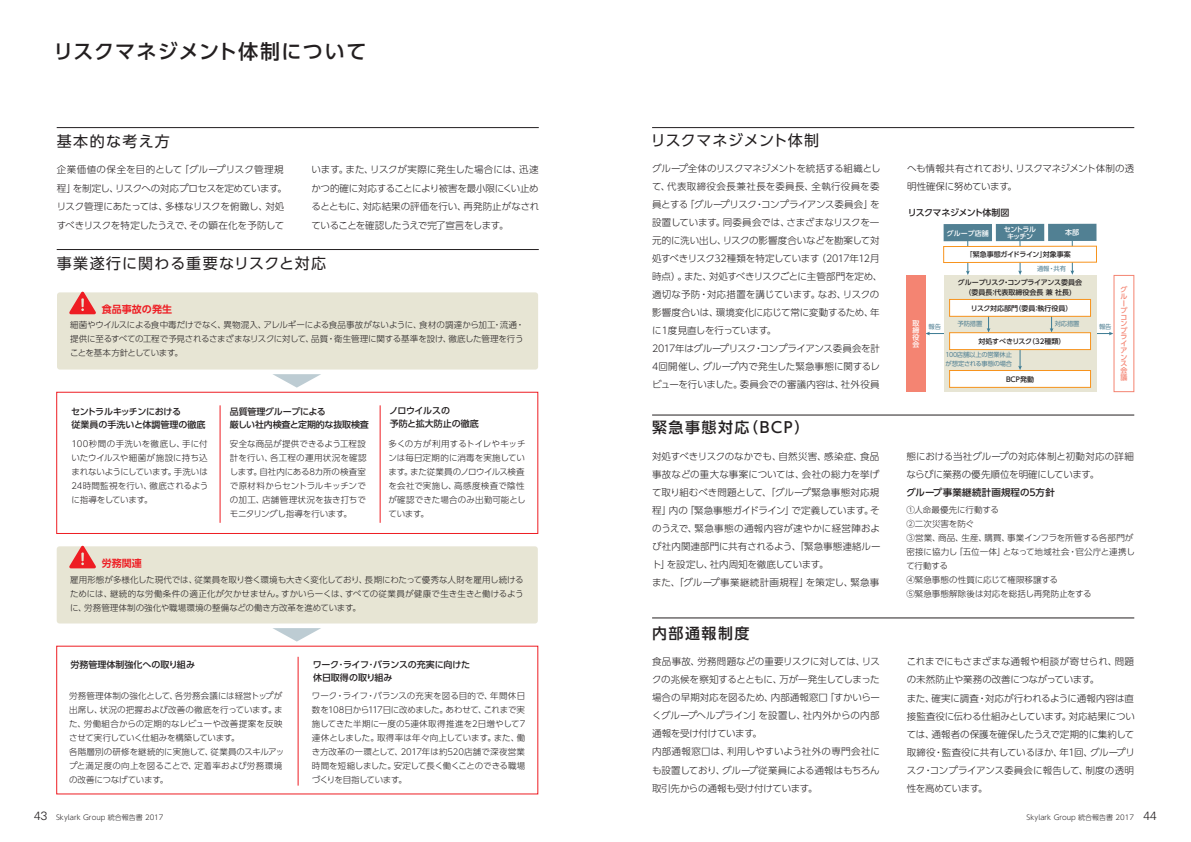
<style>
.page{position:relative;width:1191px;height:842px;background:#fff}
.page>*{position:absolute;margin:0;border:0;box-sizing:border-box;transform-origin:0 0}
.t1{font:500 20px "UD Shin Go Pro";letter-spacing:.055em;color:#231f20}
.t2{font:500 15px "UD Shin Go Pro";letter-spacing:.1em;color:#231f20}
.t3{font:15px "UD Shin Go Pro";letter-spacing:.07em;color:#231f20}
.t4{font:15px "UD Shin Go Pro";letter-spacing:.03em;color:#231f20}
.t5{font:15px "UD Shin Go Pro";letter-spacing:.095em;color:#231f20}
.t6{font:700 10px "UD Shin Go Pro De";color:#ee1d23}
.t7{font:300 9.5px/18px "UD Shin Go Pro";letter-spacing:-.015em;color:#231f20}
.t8{font:300 9.5px/18px "UD Shin Go Pro";letter-spacing:.005em;color:#231f20}
.t9{font:500 9.5px "UD Shin Go Pro";letter-spacing:.015em;color:#231f20}
.t10{font:500 9px/13px "UD Shin Go Pro";letter-spacing:-.02em;color:#231f20}
.t11{font:500 9px "UD Shin Go Pro";color:#231f20}
.t12{font:500 9px "UD Shin Go Pro";letter-spacing:-.06em;color:#231f20}
.t13{font:300 8.5px/14px "UD Shin Go Pro";letter-spacing:-.005em;color:#231f20;text-align:justify}
.t14{font:500 7px/10px "UD Shin Go Pro";letter-spacing:-.005em;color:#231f20;text-align:center}
.t15{font:300 7px "UD Shin Go Pro";color:#231f20}
.t16{font:500 7px/6.7px "UD Shin Go Pro";color:#f48472}
.t17{font:500 7px/7px "UD Shin Go Pro";letter-spacing:-.03em;color:#fff;text-align:justify}
.t18{font:500 7px/7px "UD Shin Go Pro";letter-spacing:-.085em;color:#fff;text-align:center}
.t19{font:6.3px/9px "UD Shin Go Pro";letter-spacing:-.03em;color:#518093}
.s1{font-family:"Univers LT Std";font-size:12px}
</style>
<div class="page">
<div style="left:57px;top:546px;width:481px;height:77px;background:#e7e5d4;border-radius:3px"></div>
<div style="left:57px;top:292px;width:481px;height:78px;background:#e7e5d4;border-radius:3px"></div>
<svg style="left:273px;top:628px;width:48px;height:13px"></svg>
<div style="left:56px;top:392px;width:482px;height:142px;border:1px solid #ee1d23"></div>
<svg style="left:273px;top:374px;width:48px;height:14px"></svg>
<hr style="left:967px;top:240px;width:1px;height:32px;background:#3c7b93">
<hr style="left:1019px;top:240px;width:1px;height:32px;background:#3c7b93">
<hr style="left:1071px;top:240px;width:1px;height:32px;background:#3c7b93">
<svg style="left:1070px;top:270px;width:4px;height:5px"></svg>
<svg style="left:926px;top:332px;width:17px;height:3px"></svg>
<svg style="left:1096px;top:332px;width:17px;height:3px"></svg>
<div style="left:943px;top:275px;width:153px;height:117px;background:#e7e5d4"></div>
<svg style="left:1018px;top:350px;width:4px;height:20px"></svg>
<svg style="left:986px;top:317px;width:4px;height:15px"></svg>
<svg style="left:1049px;top:317px;width:4px;height:15px"></svg>
<div style="left:906px;top:275px;width:20px;height:117px;background:#f48472"></div>
<div style="left:943px;top:224px;width:49px;height:17px;background:#518093"></div>
<div style="left:995px;top:224px;width:49px;height:17px;background:#518093"></div>
<div style="left:1048px;top:224px;width:48px;height:17px;background:#518093"></div>
<svg style="left:943px;top:245px;width:154px;height:19px"></svg>
<div style="left:949px;top:299px;width:141px;height:17px;background:#fff"></div>
<div style="left:949px;top:299px;width:142px;height:18px;border:1px solid #f7931d"></div>
<div style="left:949px;top:333px;width:141px;height:17px;background:#fff"></div>
<div style="left:949px;top:332px;width:142px;height:18px;border:1px solid #f7931d"></div>
<div style="left:949px;top:370px;width:141px;height:17px;background:#fff"></div>
<div style="left:949px;top:370px;width:142px;height:18px;border:1px solid #f7931d"></div>
<div style="left:1113px;top:275px;width:21px;height:117px;border:1px solid #f48472"></div>
<hr style="left:220px;top:405px;width:1px;height:118px;background:#ee1d23">
<hr style="left:298px;top:657px;width:1px;height:129px;background:#ee1d23">
<hr style="left:380px;top:405px;width:1px;height:118px;background:#ee1d23">
<hr style="left:57px;top:127px;width:482px;height:1px;background:#231f20">
<hr style="left:57px;top:249px;width:482px;height:1px;background:#231f20">
<hr style="left:652px;top:127px;width:482px;height:1px;background:#231f20">
<hr style="left:652px;top:415px;width:482px;height:1px;background:#231f20">
<hr style="left:652px;top:618px;width:482px;height:1px;background:#231f20">
<svg style="left:69px;top:292px;width:27px;height:22px"></svg>
<svg style="left:69px;top:546px;width:27px;height:22px"></svg>
<h1 class="t1" style="left:54px;top:35px;width:314px">リスクマネジメント体制について</h1>
<h2 class="t5" style="left:57px;top:129px;width:115px">基本的な考え方</h2>
<h2 class="t4" style="left:651px;top:128px;width:170px">リスクマネジメント体制</h2>
<p class="t7" style="left:652px;top:159px;width:232px">グループ全体のリスクマネジメントを統括する組織として、代表取締役会長兼社長を委員長、全執行役員を委員とする「グループリスク・コンプライアンス委員会」を設置しています。同委員会では、さまざまなリスクを一元的に洗い出し、リスクの影響度合いなどを勘案して対処すべきリスク32種類を特定しています（2017年12月時点）。また、対処すべきリスクごとに主管部門を定め、適切な予防・対応措置を講じています。なお、リスクの影響度合いは、環境変化に応じて常に変動するため、年に１度見直しを行っています。<br>2017年はグループリスク・コンプライアンス委員会を計<br>4回開催し、グループ内で発生した緊急事態に関するレビューを行いました。委員会での審議内容は、社外役員</p>
<p class="t7" style="left:57px;top:160px;width:232px;line-height:18.4px">企業価値の保全を目的として「グループリスク管理規程」を制定し、リスクへの対応プロセスを定めています。リスク管理にあたっては、多様なリスクを俯瞰し、対処すべきリスクを特定したうえで、その顕在化を予防して</p>
<p class="t7" style="left:311px;top:160px;width:229px;line-height:18.4px;text-align:justify">います。また、リスクが実際に発生した場合には、迅速かつ的確に対応することにより被害を最小限にくい止めるとともに、対応結果の評価を行い、再発防止がなされていることを確認したうえで完了宣言をします。</p>
<p class="t7" style="left:907px;top:159px;width:229px">へも情報共有されており、リスクマネジメント体制の透明性確保に努めています。</p>
<p class="t12" style="left:907px;top:205px;width:103px">リスクマネジメント体制図</p>
<p class="t17" style="left:946px;top:229px;width:43px">グループ店舗</p>
<p class="t18" style="left:1003px;top:226px;width:34px">セントラルキッチン</p>
<p class="t17" style="left:1065px;top:229px;width:16px">本部</p>
<p class="t14" style="left:965px;top:249px;width:106px">「緊急事態ガイドライン」対象事案</p>
<h2 class="t3" style="left:57px;top:251px;width:271px">事業遂行に関わる重要なリスクと対応</h2>
<p class="t19" style="left:1037px;top:264px;width:30px">通報・共有</p>
<p class="t14" style="left:957px;top:277px;width:126px">グループリスク・コンプライアンス委員会（委員長：代表取締役会長 兼 社長)</p>
<p class="t16" style="left:1120px;top:286px;width:9px">グループコンプライアンス会議</p>
<p class="t6" style="left:102px;top:301px;width:72px">食品事故の発生</p>
<p class="t14" style="left:970px;top:303px;width:103px">リスク対応部門（委員：執行役員）</p>
<p class="t14" style="left:978px;top:336px;width:89px">対処すべきリスク（32種類）</p>
<p class="t14" style="left:1006px;top:374px;width:30px">BCP発動</p>
<p class="t17" style="left:912px;top:319px;width:8px">取締役会</p>
<p class="t19" style="left:928px;top:321px;width:14px">報告</p>
<p class="t19" style="left:957px;top:319px;width:26px">予防措置</p>
<p class="t19" style="left:1055px;top:319px;width:26px">対応措置</p>
<p class="t19" style="left:1099px;top:321px;width:14px">報告</p>
<p class="t13" style="left:70px;top:318px;width:456px">細菌やウイルスによる食中毒だけでなく、異物混入、アレルギーによる食品事故がないように、食材の調達から加工・流通・提供に至るすべての工程で予見されるさまざまなリスクに対して、品質・衛生管理に関する基準を設け、徹底した管理を行うことを基本方針としています。</p>
<p class="t19" style="left:945px;top:350px;width:68px">100店舗以上の営業休止が想定される事態の場合</p>
<p class="t10" style="left:71px;top:404px;width:136px">セントラルキッチンにおける<br>従業員の手洗いと体調管理の徹底</p>
<p class="t13" style="left:71px;top:436px;width:138px">100秒間の手洗いを徹底し、手に付いたウイルスや細菌が施設に持ち込まれないようにしています。手洗いは24時間監視を行い、徹底されるように指導をしています。</p>
<p class="t6" style="left:102px;top:555px;width:42px">労務関連</p>
<p class="t10" style="left:230px;top:404px;width:140px">品質管理グループによる<br>厳しい社内検査と定期的な抜取検査</p>
<p class="t13" style="left:230px;top:436px;width:138px">安全な商品が提供できるよう工程設計を行い、各工程の運用状況を確認します。自社内にある8カ所の検査室で原材料からセントラルキッチンでの加工、店舗管理状況を抜き打ちでモニタリングし指導を行います。</p>
<p class="t10" style="left:389px;top:404px;width:91px">ノロウイルスの<br>予防と拡大防止の徹底</p>
<p class="t13" style="left:388px;top:436px;width:139px;text-align:left">多くの方が利用するトイレやキッチンは毎日定期的に消毒を実施しています。また従業員のノロウイルス検査を会社で実施し、高感度検査で陰性が確認できた場合のみ出勤可能としています。</p>
<p class="t13" style="left:70px;top:572px;width:455px">雇用形態が多様化した現代では、従業員を取り巻く環境も大きく変化しており、長期にわたって優秀な人財を雇用し続けるためには、継続的な労働条件の適正化が欠かせません。すかいらーくは、すべての従業員が健康で生き生きと働けるように、労務管理体制の強化や職場環境の整備などの働き方改革を進めています。</p>
<p class="t11" style="left:70px;top:657px;width:126px">労務管理体制強化への取り組み</p>
<p class="t13" style="left:69px;top:688px;width:217px;text-align:left">労務管理体制の強化として、各労務会議には経営トップが出席し、状況の把握および改善の徹底を行っています。また、労働組合からの定期的なレビューや改善提案を反映させて実行していく仕組みを構築しています。<br>各階層別の研修を継続的に実施して、従業員のスキルアップと満足度の向上を図ることで、定着率および労務環境の改善につなげています。</p>
<p class="t10" style="left:313px;top:657px;width:159px">ワーク･ライフ･バランスの充実に向けた休日取得の取り組み</p>
<p class="t13" style="left:312px;top:688px;width:215px">ワーク・ライフ・バランスの充実を図る目的で、年間休日数を108日から117日に改めました。あわせて、これまで実施してきた半期に一度の5連休取得推進を2日増やして7連休としました。取得率は年々向上しています。また、働き方改革の一環として、2017年は約520店舗で深夜営業時間を短縮しました。安定して長く働くことのできる職場づくりを目指しています。</p>
<h2 class="t2" style="left:652px;top:416px;width:159px">緊急事態対応（ＢＣＰ）</h2>
<p class="t8" style="left:652px;top:447px;width:230px">対処すべきリスクのなかでも、自然災害、感染症、食品事故などの重大な事案については、会社の総力を挙げて取り組むべき問題として、「グループ緊急事態対応規程」内の「緊急事態ガイドライン」で定義しています。そのうえで、緊急事態の通報内容が速やかに経営陣および社内関連部門に共有されるよう、「緊急事態連絡ルート」を設定し、社内周知を徹底しています。<br>また、「グループ事業継続計画規程」を策定し、緊急事</p>
<p class="t7" style="left:906px;top:447px;width:229px">態における当社グループの対応体制と初動対応の詳細ならびに業務の優先順位を明確にしています。</p>
<p class="t9" style="left:906px;top:484px;width:150px">グループ事業継続計画規程の5方針</p>
<p class="t13" style="left:906px;top:502px;width:230px;text-align:left">①人命最優先に行動する<br>②二次災害を防ぐ<br>③営業、商品、生産、購買、事業インフラを所管する各部門が密接に協力し「五位一体」となって地域社会・官公庁と連携して行動する<br>④緊急事態の性質に応じて権限移譲する<br>⑤緊急事態解除後は対応を総括し再発防止をする</p>
<h2 class="t2" style="left:652px;top:621px;width:99px">内部通報制度</h2>
<p class="t7" style="left:652px;top:652px;width:229px">食品事故、労務問題などの重要リスクに対しては、リスクの兆候を察知するとともに、万が一発生してしまった場合の早期対応を図るため、内部通報窓口「すかいらーくグループヘルプライン」を設置し、社内外からの内部通報を受け付けています。<br>内部通報窓口は、利用しやすいよう社外の専門会社にも設置しており、グループ従業員による通報はもちろん取引先からの通報も受け付けています。</p>
<p class="t7" style="left:906px;top:652px;width:230px">これまでにもさまざまな通報や相談が寄せられ、問題の未然防止や業務の改善につながっています。<br>また、確実に調査・対応が行われるように通報内容は直接監査役に伝わる仕組みとしています。対応結果については、通報者の保護を確保したうえで定期的に集約して取締役・監査役に共有しているほか、年1回、グループリスク・コンプライアンス委員会に報告して、制度の透明性を高めています。</p>
<p class="t15" style="left:34px;top:811px;width:131px"><span class="s1">43</span> Skylark Group 統合報告書 2017</p>
<p class="t15" style="left:1026px;top:811px;width:132px">Skylark Group 統合報告書 2017 <span class="s1">44</span></p>
</div>
